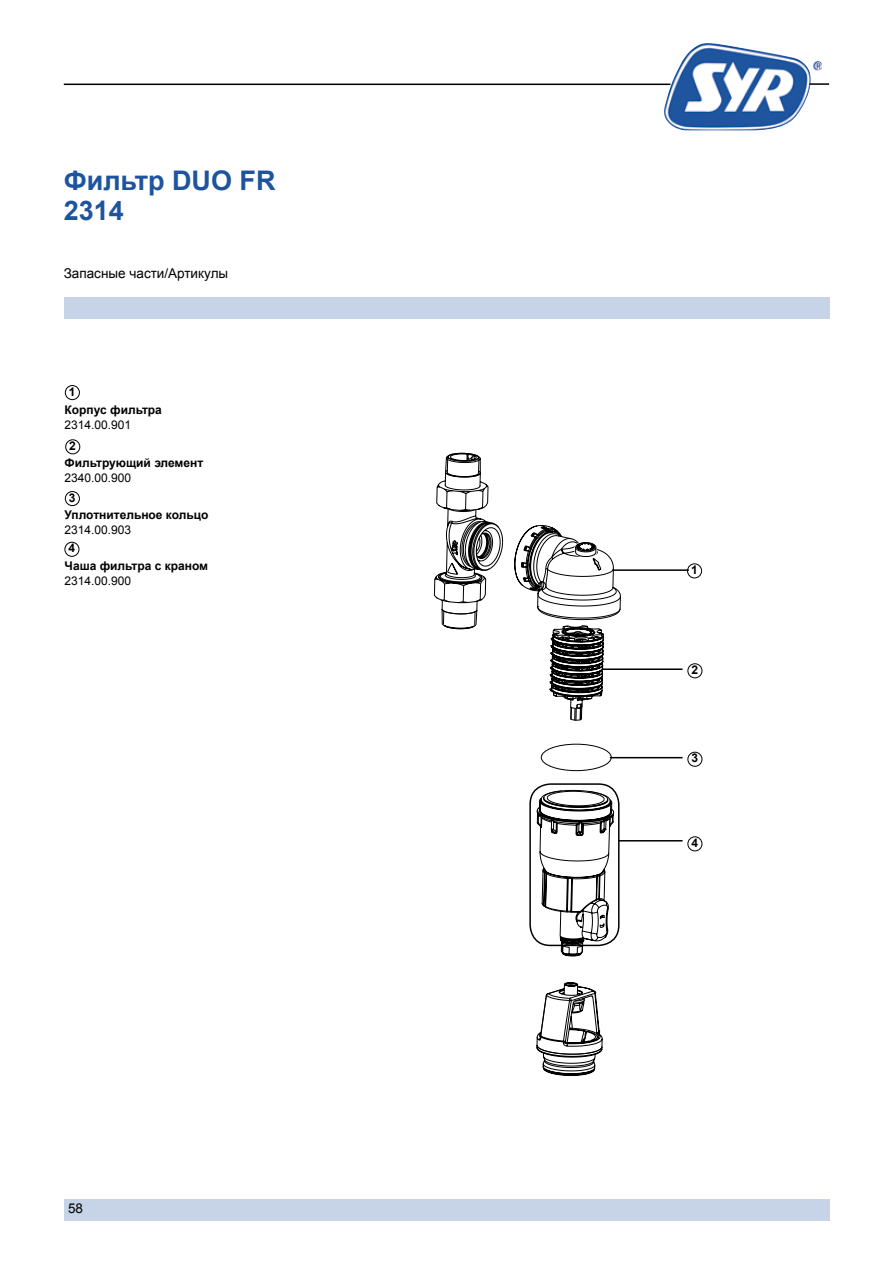
<style>
.page{position:relative;width:893px;height:1263px;background:#fff}
.page>*{position:absolute;margin:0;border:0;box-sizing:border-box;transform-origin:0 0}
.t1{font:700 27px/30px "Arial";color:#1e549e}
.t2{font:13.5px "Arial";color:#000}
.t3{font:700 12px/17.5px "Arial";color:#000}
.t4{font:12px "Arial";color:#000}
</style>
<div class="page">
<div style="left:64px;top:298px;width:765px;height:21px;background:#c7d4e7"></div>
<div style="left:64px;top:1199px;width:765px;height:21px;background:#c7d4e7"></div>
<img style="left:663px;top:43px;width:159px;height:87px">
<hr style="left:64px;top:84px;width:606px;height:1px;background:#000">
<hr style="left:809px;top:83px;width:20px;height:2px;background:#000">
<svg style="left:436px;top:453px;width:53px;height:146px"></svg>
<svg style="left:438px;top:508px;width:66px;height:122px"></svg>
<svg style="left:514px;top:525px;width:107px;height:551px"></svg>
<div style="left:541px;top:744px;width:71px;height:27px;border:1px solid #000;border-radius:50%"></div>
<div style="left:687px;top:752px;width:15px;height:15px;border:1px solid #000;border-radius:50%"></div>
<div style="left:687px;top:563px;width:15px;height:15px;border:1px solid #000;border-radius:50%"></div>
<hr style="left:610px;top:757px;width:72px;height:1px;background:#000">
<hr style="left:612px;top:569px;width:77px;height:2px;background:#000">
<div style="left:687px;top:663px;width:15px;height:15px;border:1px solid #000;border-radius:50%"></div>
<hr style="left:602px;top:668px;width:81px;height:2px;background:#000">
<div style="left:65px;top:439px;width:15px;height:15px;border:1px solid #000;border-radius:50%"></div>
<div style="left:65px;top:385px;width:15px;height:15px;border:1px solid #000;border-radius:50%"></div>
<div style="left:65px;top:491px;width:15px;height:15px;border:1px solid #000;border-radius:50%"></div>
<div style="left:65px;top:542px;width:14px;height:15px;border:1px solid #000;border-radius:50%"></div>
<div style="left:687px;top:836px;width:15px;height:15px;border:1px solid #000;border-radius:50%"></div>
<hr style="left:619px;top:840px;width:64px;height:1px;background:#000">
<div style="left:529px;top:783px;width:90px;height:163px;border:2px solid #000;border-radius:20px"></div>
<h1 class="t1" style="left:64px;top:166px;width:213px">Фильтр DUO FR<br>2314</h1>
<p class="t2" style="left:64px;top:264px;width:166px">Запасные части/Артикулы</p>
<p class="t3" style="left:65px;top:382px;width:99px;line-height:18.8px;text-indent:4px">1<br>Корпус фильтра</p>
<p class="t4" style="left:65px;top:417px;width:68px">2314.00.901</p>
<p class="t3" style="left:65px;top:437px;width:140px;text-indent:5px">2<br>Фильтрующий элемент</p>
<p class="t4" style="left:65px;top:470px;width:68px">2340.00.900</p>
<p class="t3" style="left:65px;top:489px;width:145px;text-indent:4px">3<br>Уплотнительное кольцо</p>
<p class="t4" style="left:65px;top:522px;width:68px">2314.00.903</p>
<p class="t3" style="left:65px;top:540px;width:145px;text-indent:4px">4<br>Чаша фильтра с краном</p>
<p class="t4" style="left:65px;top:573px;width:68px">2314.00.900</p>
<p class="t2" style="left:68px;top:1200px;width:17px">58</p>
<p class="t3" style="left:691px;top:561px;width:8px">1</p>
<p class="t3" style="left:691px;top:661px;width:8px">2</p>
<p class="t3" style="left:691px;top:750px;width:8px">3</p>
<p class="t3" style="left:691px;top:834px;width:8px">4</p>
</div>
